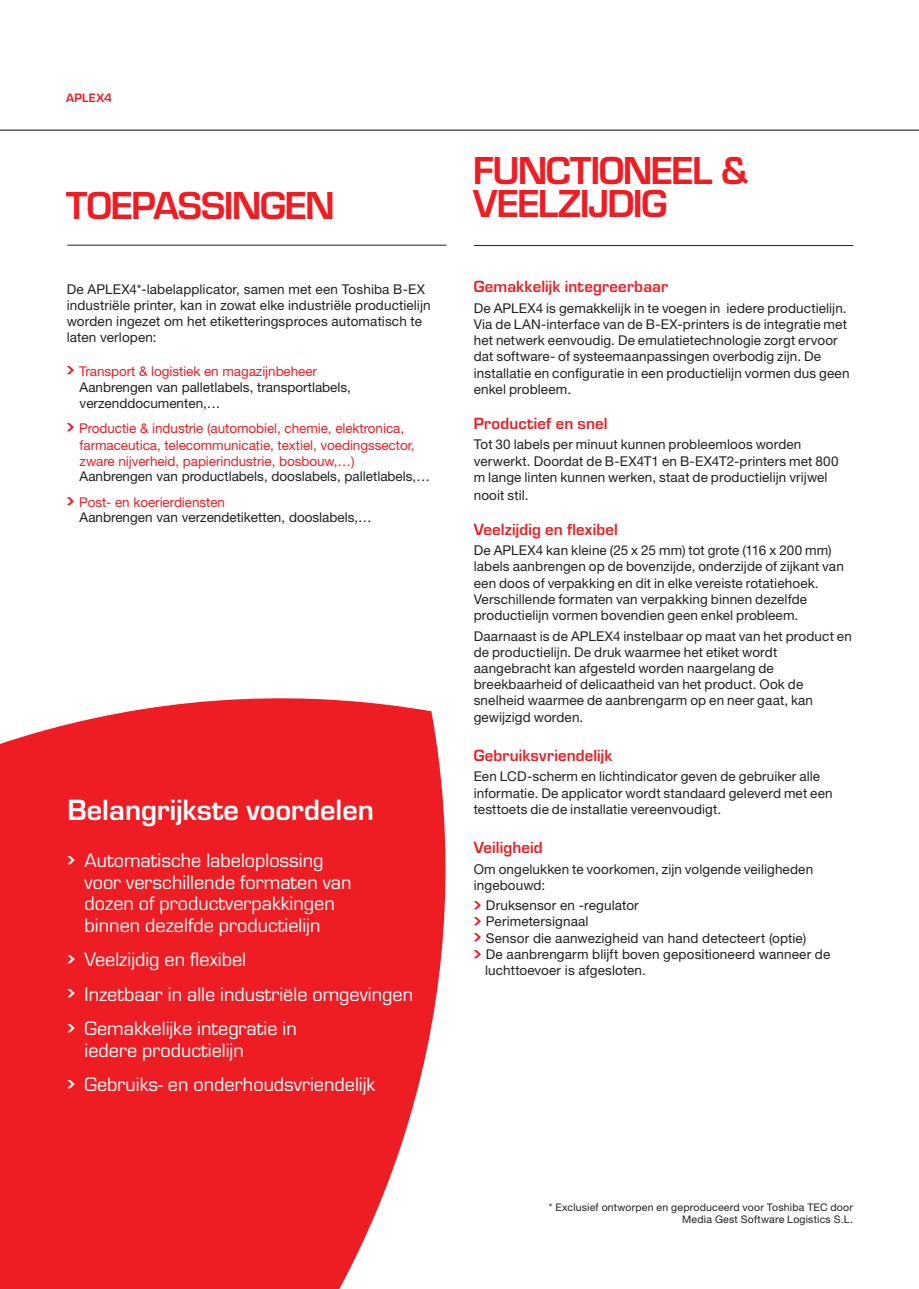
<style>
.page{position:relative;width:919px;height:1289px;background:#fff}
.page>*{position:absolute;margin:0;border:0;box-sizing:border-box;transform-origin:0 0}
.Section_title_gradie{font:600 36px/32.4px "Eurostile LT Std";letter-spacing:-.045em;color:#ee1d23}
.Titel_highlight_bull{font:600 27px "Eurostile LT Std";color:#fff}
.t1{font:18px/21.6px "Eurostile LT Std";color:#fff}
.Sub_heading_level_1{font:600 15px "Eurostile LT Std";letter-spacing:.01em;color:#ee1d23}
.Main_text_BLACK{font:13.5px/16.2px "Helvetica Neue LT Std";letter-spacing:.01em;color:#231f20}
.Sub_heading_level_1-2{font:13.5px/16.2px "Helvetica Neue LT Std";letter-spacing:.01em;color:#231f20}
.t2{font:13.5px/16.2px "Helvetica Neue LT Std";letter-spacing:-.005em;color:#ee1d23}
.t3{font:600 11.25px "Eurostile LT Std";letter-spacing:.025em;color:#ee1d23}
.t4{font:10.5px "Helvetica Neue LT Std";letter-spacing:.02em;color:#231f20}
.s1{font-family:"Chevron";font-size:21px}
.s2{font-family:"Chevron";font-size:21px;color:#ee1d23}
</style>
<div class="page">
<hr style="left:0;top:130px;width:918px;height:1px;background:#000">
<svg style="left:0;top:698px;width:446px;height:590px;fill:#ee1d23"></svg>
<hr style="left:67px;top:245px;width:379px;height:1px;background:#231f20">
<hr style="left:474px;top:245px;width:379px;height:1px;background:#231f20">
<p class="t3" style="left:66px;top:91px;width:47px">APLEX4</p>
<p class="Section_title_gradie" style="left:66px;top:189px;width:270px">TOEPASSINGEN</p>
<p class="Main_text_BLACK" style="left:67px;top:281px;width:365px">De APLEX4*-labelapplicator, samen met een Toshiba B-EX industriële printer, kan in zowat elke industriële productielijn worden ingezet om het etiketteringsproces automatisch te laten verlopen:</p>
<p class="t2" style="left:67px;top:363px;width:252px"><span class="s1">•</span> Transport &amp; logistiek en magazijnbeheer</p>
<p class="Main_text_BLACK" style="left:80px;top:379px;width:273px">Aanbrengen van palletlabels, transportlabels, verzenddocumenten,…</p>
<p class="t2" style="left:67px;top:420px;width:339px"><span class="s1">•</span> Productie &amp; industrie (automobiel, chemie, elektronica,</p>
<p class="t2" style="left:80px;top:436px;width:336px">farmaceutica, telecommunicatie, textiel, voedingssector, zware nijverheid, papierindustrie, bosbouw,…)</p>
<p class="Main_text_BLACK" style="left:80px;top:468px;width:352px">Aanbrengen van productlabels, dooslabels, palletlabels,…</p>
<p class="t2" style="left:67px;top:493px;width:160px"><span class="s1">•</span> Post- en koerierdiensten</p>
<p class="Main_text_BLACK" style="left:80px;top:509px;width:294px">Aanbrengen van verzendetiketten, dooslabels,…</p>
<p class="Titel_highlight_bull" style="left:68px;top:793px;width:308px">Belangrijkste voordelen</p>
<p class="t1" style="left:85px;top:849px;width:268px;text-indent:-17px"><span class="s1">•</span> Automatische labeloplossing voor verschillende formaten van dozen of productverpakkingen binnen dezelfde productielijn</p>
<p class="t1" style="left:68px;top:949px;width:180px"><span class="s1">•</span> Veelzijdig en flexibel</p>
<p class="t1" style="left:68px;top:983px;width:347px"><span class="s1">•</span> Inzetbaar in alle industriële omgevingen</p>
<p class="t1" style="left:85px;top:1017px;width:214px;text-indent:-17px"><span class="s1">•</span> Gemakkelijke integratie in iedere productielijn</p>
<p class="t1" style="left:68px;top:1073px;width:309px"><span class="s1">•</span> Gebruiks- en onderhoudsvriendelijk</p>
<p class="Section_title_gradie" style="left:473px;top:155px;width:277px">FUNCTIONEEL &amp;<br>VEELZIJDIG</p>
<p class="Sub_heading_level_1" style="left:473px;top:277px;width:196px">Gemakkelijk integreerbaar</p>
<p class="Main_text_BLACK" style="left:473px;top:300px;width:377px">De APLEX4 is gemakkelijk in te voegen in iedere productielijn.<br>Via de LAN-interface van de B-EX-printers is de integratie met het netwerk eenvoudig. De emulatietechnologie zorgt ervoor dat software- of systeemaanpassingen overbodig zijn. De installatie en configuratie in een productielijn vormen dus geen enkel probleem.</p>
<p class="Sub_heading_level_1" style="left:473px;top:414px;width:135px">Productief en snel</p>
<p class="Main_text_BLACK" style="left:473px;top:436px;width:366px">Tot 30 labels per minuut kunnen probleemloos worden verwerkt. Doordat de B-EX4T1 en B-EX4T2-printers met 800 m lange linten kunnen werken, staat de productielijn vrijwel</p>
<p class="Main_text_BLACK" style="left:473px;top:486px;width:56px">nooit stil.</p>
<p class="Sub_heading_level_1" style="left:473px;top:520px;width:145px">Veelzijdig en flexibel</p>
<p class="Sub_heading_level_1-2" style="left:473px;top:542px;width:371px">De APLEX4 kan kleine (25 x 25 mm) tot grote (116 x 200 mm) labels aanbrengen op de bovenzijde, onderzijde of zijkant van een doos of verpakking en dit in elke vereiste rotatiehoek.<br>Verschillende formaten van verpakking binnen dezelfde productielijn vormen bovendien geen enkel probleem.</p>
<p class="Sub_heading_level_1-2" style="left:473px;top:627px;width:379px">Daarnaast is de APLEX4 instelbaar op maat van het product en de productielijn. De druk waarmee het etiket wordt aangebracht kan afgesteld worden naargelang de breekbaarheid of delicaatheid van het product. Ook de snelheid waarmee de aanbrengarm op en neer gaat, kan gewijzigd worden.</p>
<p class="Sub_heading_level_1" style="left:473px;top:746px;width:140px">Gebruiksvriendelijk</p>
<p class="Sub_heading_level_1-2" style="left:473px;top:768px;width:360px">Een LCD-scherm en lichtindicator geven de gebruiker alle informatie. De applicator wordt standaard geleverd met een testtoets die de installatie vereenvoudigt.</p>
<p class="Sub_heading_level_1" style="left:473px;top:838px;width:70px">Veiligheid</p>
<p class="Sub_heading_level_1-2" style="left:473px;top:860px;width:341px">Om ongelukken te voorkomen, zijn volgende veiligheden ingebouwd:</p>
<p class="Main_text_BLACK" style="left:473px;top:897px;width:166px"><span class="s2">•</span> Druksensor en -regulator</p>
<p class="Main_text_BLACK" style="left:473px;top:913px;width:116px"><span class="s2">•</span> Perimetersignaal</p>
<p class="Main_text_BLACK" style="left:473px;top:929px;width:334px"><span class="s2">•</span> Sensor die aanwezigheid van hand detecteert (optie)</p>
<p class="Main_text_BLACK" style="left:473px;top:945px;width:358px"><span class="s2">•</span> De aanbrengarm blijft boven gepositioneerd wanneer de</p>
<p class="Main_text_BLACK" style="left:485px;top:961px;width:162px">luchttoevoer is afgesloten.</p>
<p class="t4" style="left:548px;top:1201px;width:306px">* Exclusief ontworpen en geproduceerd voor Toshiba TEC door</p>
<p class="t4" style="left:682px;top:1212px;width:172px">Media Gest Software Logistics S.L.</p>
</div>
